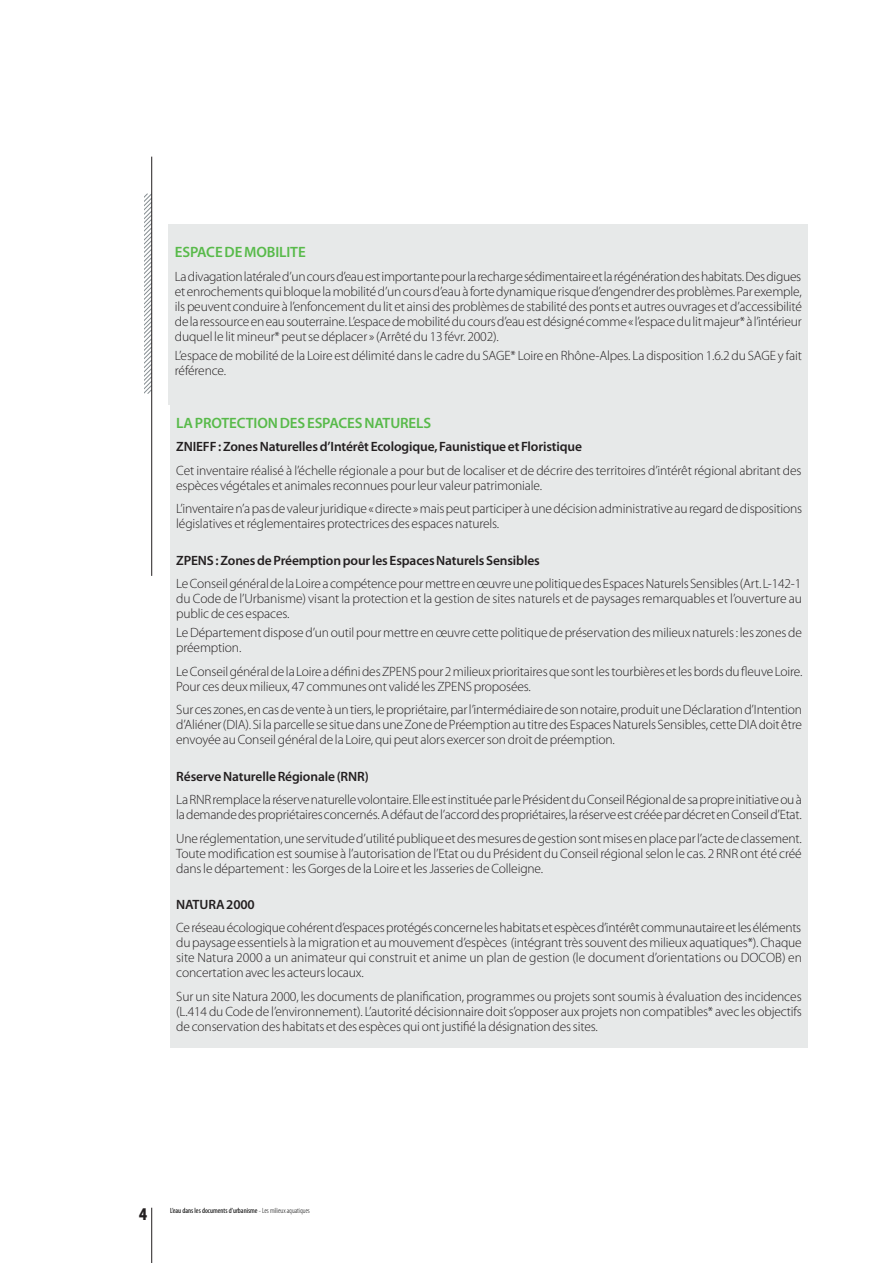
<style>
.page{position:relative;width:893px;height:1263px;background:#fff}
.page>*{position:absolute;margin:0;border:0;box-sizing:border-box;transform-origin:0 0}
.t1{font:900 condensed 18px "Myriad Pro";color:#231f20}
.t2{font:600 15px "Myriad Pro";letter-spacing:-.01em;color:#58ba4a}
.t3{font:300 13.5px/15px "Myriad Pro";letter-spacing:-.01em;color:#231f20}
.t4{font:600 13.5px "Myriad Pro";letter-spacing:-.01em;color:#231f20}
.t5{font:condensed 7.5px "Myriad Pro";color:#000}
.s1{font-weight:300}
</style>
<div class="page">
<div style="left:170px;top:395px;width:638px;height:653px;background:#e7e9e9"></div>
<svg style="left:144px;top:193px;width:9px;height:202px"></svg>
<hr style="left:151px;top:157px;width:1px;height:419px;background:#231f20">
<hr style="left:151px;top:1208px;width:1px;height:55px;background:#231f20">
<div style="left:169px;top:224px;width:639px;height:181px;background:#e7e9e9"></div>
<p class="t2" style="left:175px;top:242px;width:132px">ESPACE DE MOBILITE</p>
<p class="t3" style="left:175px;top:269px;width:628px;text-align:justify">La divagation latérale d’un cours d’eau est importante pour la recharge sédimentaire et la régénération des habitats. Des digues et enrochements qui bloque la mobilité d’un cours d’eau à forte dynamique risque d’engendrer des problèmes. Par exemple, ils peuvent conduire à l’enfoncement du lit et ainsi des problèmes de stabilité des ponts et autres ouvrages et d’accessibilité de la ressource en eau souterraine. L’espace de mobilité du cours d’eau est désigné comme « l’espace du lit majeur* à l’intérieur duquel le lit mineur* peut se déplacer » (Arrêté du 13 févr. 2002).</p>
<p class="t3" style="left:175px;top:348px;width:629px">L’espace de mobilité de la Loire est délimité dansle cadre du SAGE* Loire en Rhône-Alpes. La disposition 1.6.2 du SAGE y fait référence.</p>
<p class="t2" style="left:176px;top:413px;width:256px">LA PROTECTION DES ESPACES NATURELS</p>
<p class="t4" style="left:176px;top:438px;width:407px">ZNIEFF : Zones Naturelles d’Intérêt Ecologique, Faunistique et Floristique</p>
<p class="t3" style="left:176px;top:463px;width:627px">Cet inventaire réalisé à l’échelle régionale a pour but de localiser et de décrire des territoires d’intérêt régional abritant des espèces végétales et animales reconnues pour leur valeur patrimoniale.</p>
<p class="t3" style="left:176px;top:501px;width:627px">L’inventaire n’a pas de valeur juridique « directe » mais peut participer à une décision administrative au regard de dispositions législatives et réglementaires protectrices des espaces naturels.</p>
<p class="t4" style="left:176px;top:551px;width:365px">ZPENS : Zones de Préemption pour les Espaces Naturels Sensibles</p>
<p class="t3" style="left:176px;top:576px;width:627px;text-align:justify">Le Conseil général de la Loire a compétence pour mettre en œuvre une politique des Espaces Naturels Sensibles (Art. L-142-1 du Code de l’Urbanisme) visant la protection et la gestion de sites naturels et de paysages remarquables et l’ouverture au public de ces espaces.</p>
<p class="t3" style="left:176px;top:625px;width:627px">Le Département dispose d’un outil pour mettre en œuvre cette politique de préservation des milieux naturels: les zones de préemption.</p>
<p class="t3" style="left:176px;top:664px;width:628px">Le Conseil général de la Loire a défini des ZPENS pour 2 milieux prioritaires que sont les tourbières et les bords du fleuve Loire.<br>Pour cesdeuxmilieux, 47 communesont validé lesZPENSproposées.</p>
<p class="t3" style="left:176px;top:702px;width:627px;text-align:justify">Surces zones,encasdeventeàuntiers,lepropriétaire,parl’intermédiairedesonnotaire,produituneDéclarationd’Intention d’Aliéner(DIA).Si laparcellesesituedansuneZonedePréemptionautitredesEspacesNaturelsSensibles,cetteDIAdoitêtre envoyée au Conseil général de la Loire, qui peut alors exercer son droit de préemption.</p>
<p class="t4" style="left:176px;top:767px;width:194px">Réserve Naturelle Régionale (RNR)</p>
<p class="t3" style="left:176px;top:792px;width:627px">La RNR remplace la réserve naturelle volontaire. Elle est instituée par le Président du Conseil Régional de sa propre initiative ou à la demande des propriétaires concernés. A défaut de l’accord des propriétaires, la réserve est créée par décret en Conseil d’Etat.</p>
<p class="t3" style="left:176px;top:831px;width:627px;text-align:justify">Uneréglementation,uneservituded’utilitépubliqueetdesmesuresdegestionsontmisesenplaceparl’actedeclassement.<br>Toute modification est soumise à l’autorisation de l’Etat ou du Président du Conseil régional selon le cas. 2 RNR ont été créé dansledépartement: lesGorgesde la Loire etlesJasseriesdeColleigne.</p>
<p class="t4" style="left:176px;top:896px;width:80px">NATURA 2000</p>
<p class="t3" style="left:176px;top:920px;width:627px;text-align:justify">Ce réseau écologique cohérent d’espaces protégés concerne les habitats et espèces d’intérêt communautaire et les éléments du paysage essentiels à la migration et au mouvement d’espèces (intégrant très souvent des milieux aquatiques*). Chaque site Natura 2000 a un animateur qui construit et anime un plan de gestion (le document d’orientations ou DOCOB) en concertation avec les acteurs locaux.</p>
<p class="t3" style="left:176px;top:989px;width:627px;text-align:justify">Sur un site Natura 2000, les documents de planification, programmes ou projets sont soumis à évaluation des incidences (L.414 du Code de l’environnement). L’autorité décisionnaire doit s’opposer aux projets non compatibles* avec les objectifs de conservation des habitats et des espèces qui ont justifié la désignation des sites.</p>
<h1 class="t1" style="left:139px;top:1204px;width:9px">4</h1>
<p class="t5" style="left:170px;top:1206px;width:141px">L’eau dans les documents d’urbanisme <span class="s1">- Les milieux aquatiques</span></p>
</div>
